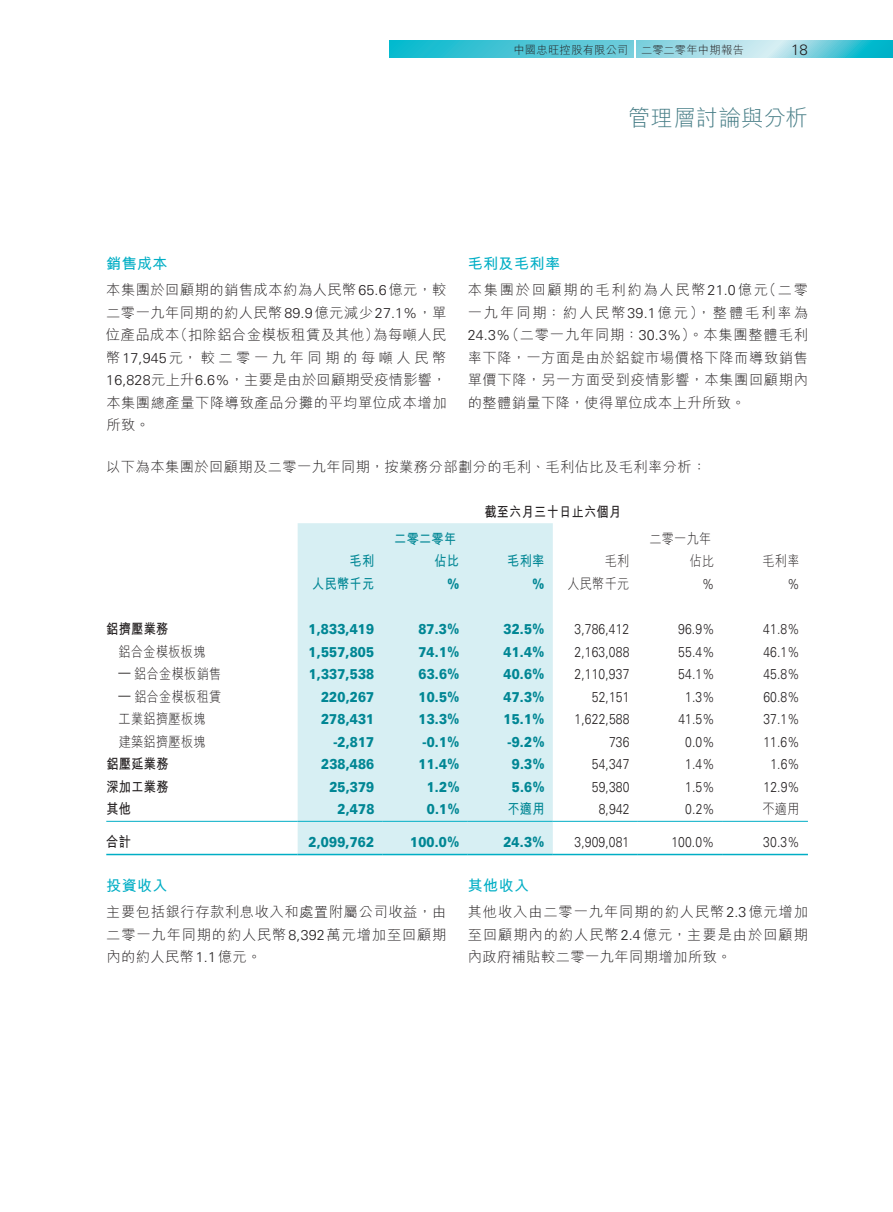
<style>
.page{position:relative;width:893px;height:1212px;background:#fff}
.page>*{position:absolute;margin:0;border:0;box-sizing:border-box;transform-origin:0 0}
.t1{font:300 22.5px "M Hei HK";color:#457c85}
.t2{font:700 15px "M Hei HK";letter-spacing:.03em;color:#00aec5}
.t3{font:300 15px "Univers LT Std";color:#231f20}
.t4{font:300 14.25px/22.5px "M Hei HK";letter-spacing:.035em;color:#231f20;text-align:justify}
.t5{font:900 14.25px "Univers LT Std";letter-spacing:.01em;color:#008694;scale:.85 1}
.t6{font:300 14.25px "Univers LT Std";letter-spacing:.01em;color:#231f20;scale:.85 1}
.t7{font:300 14.25px "M Hei HK";letter-spacing:.035em;color:#231f20;scale:.85 1}
.t8{font:700 14.25px "M Hei HK";letter-spacing:.03em;color:#231f20;scale:.85 1}
.t9{font:300 14.25px "M Hei HK";letter-spacing:.135em;color:#231f20}
.t10{font:300 14.25px "M Hei HK";letter-spacing:.055em;color:#231f20}
.t11{font:300 14.25px "M Hei HK";letter-spacing:.12em;color:#231f20}
.t12{font:700 14.25px "M Hei HK";letter-spacing:.03em;color:#008694;scale:.85 1}
.t13{font:300 14.25px "Univers LT Std";letter-spacing:.01em;color:#231f20}
.t14{font:300 11.25px "M Hei HK";letter-spacing:.015em;color:#231f20}
.s1{font-family:"Univers LT Std"}
</style>
<div class="page">
<svg style="left:389px;top:41px;width:504px;height:17px;background:#64ccdb"></svg>
<svg style="left:634px;top:41px;width:1px;height:17px"></svg>
<div style="left:298px;top:523px;width:255px;height:331px;background:#d7eff3"></div>
<hr style="left:106px;top:821px;width:192px;height:1px;background:#00aec5">
<hr style="left:298px;top:821px;width:85px;height:1px;background:#00aec5">
<hr style="left:383px;top:821px;width:85px;height:1px;background:#00aec5">
<hr style="left:468px;top:821px;width:85px;height:1px;background:#00aec5">
<hr style="left:553px;top:821px;width:85px;height:1px;background:#00aec5">
<hr style="left:638px;top:821px;width:85px;height:1px;background:#00aec5">
<hr style="left:723px;top:821px;width:85px;height:1px;background:#00aec5">
<hr style="left:106px;top:854px;width:192px;height:1px;background:#00aec5">
<hr style="left:298px;top:854px;width:85px;height:1px;background:#00aec5">
<hr style="left:383px;top:854px;width:85px;height:1px;background:#00aec5">
<hr style="left:468px;top:854px;width:85px;height:1px;background:#00aec5">
<hr style="left:553px;top:854px;width:85px;height:1px;background:#00aec5">
<hr style="left:638px;top:854px;width:85px;height:1px;background:#00aec5">
<hr style="left:723px;top:854px;width:85px;height:1px;background:#00aec5">
<p class="t14" style="left:514px;top:44px;width:116px">中國忠旺控股有限公司</p>
<p class="t14" style="left:641px;top:44px;width:104px">二零二零年中期報告</p>
<p class="t3" style="left:791px;top:41px;width:18px">18</p>
<h1 class="t1" style="left:628px;top:107px;width:181px">管理層討論與分析</h1>
<p class="t2" style="left:106px;top:252px;width:63px">銷售成本</p>
<p class="t4" style="left:106px;top:279px;width:342px;text-align:right">本集團於回顧期的銷售成本約為人民幣<span class="s1">65.6</span>億元，較二零一九年同期的約人民幣<span class="s1">89.9</span>億元減少<span class="s1">27.1%</span>，單為每噸人民</p>
<p class="t4" style="left:174px;top:324px;width:207px">（扣除鋁合金模板租賃及其他）</p>
<p class="t4" style="left:106px;top:324px;width:342px;text-align:left">位產品成本<br>幣<span class="s1">17,945</span>元，較二零一九年同期的每噸人民幣<br><span class="s1">16,828</span>元上升<span class="s1">6.6%</span>，主要是由於回顧期受疫情影響，本集團總產量下降導致產品分攤的平均單位成本增加所致。</p>
<p class="t2" style="left:468px;top:252px;width:94px">毛利及毛利率</p>
<p class="t4" style="left:762px;top:279px;width:47px">（二零</p>
<p class="t11" style="left:468px;top:283px;width:302px">本集團於回顧期的毛利約為人民幣<span class="s1">21.0</span>億元</p>
<p class="t9" style="left:468px;top:305px;width:342px">一九年同期：約人民幣<span class="s1">39.1</span>億元 ，） 整體毛利率為</p>
<p class="t10" style="left:505px;top:328px;width:304px">（二零一九年同期：<span class="s1">30.3%</span>）。本集團整體毛利</p>
<p class="t13" style="left:468px;top:327px;width:44px">24.3%</p>
<p class="t4" style="left:468px;top:346px;width:342px">率下降，一方面是由於鋁錠市場價格下降而導致銷售單價下降，另一方面受到疫情影響，本集團回顧期內的整體銷量下降，使得單位成本上升所致。</p>
<p class="t4" style="left:106px;top:455px;width:601px">以下為本集團於回顧期及二零一九年同期，按業務分部劃分的毛利、毛利佔比及毛利率分析：</p>
<p class="t8" style="left:484px;top:501px;width:163px">截至六月三十日止六個月</p>
<p class="t7" style="left:649px;top:531px;width:74px">二零一九年</p>
<p class="t12" style="left:394px;top:528px;width:74px">二零二零年</p>
<p class="t12" style="left:350px;top:551px;width:30px">毛利</p>
<p class="t12" style="left:435px;top:551px;width:30px">佔比</p>
<p class="t12" style="left:507px;top:551px;width:45px">毛利率</p>
<p class="t7" style="left:605px;top:554px;width:30px">毛利</p>
<p class="t7" style="left:690px;top:554px;width:30px">佔比</p>
<p class="t7" style="left:762px;top:554px;width:45px">毛利率</p>
<p class="t12" style="left:312px;top:574px;width:74px">人民幣千元</p>
<p class="t5" style="left:447px;top:575px;width:16px">%</p>
<p class="t5" style="left:532px;top:575px;width:16px">%</p>
<p class="t7" style="left:567px;top:577px;width:74px">人民幣千元</p>
<p class="t6" style="left:702px;top:576px;width:16px">%</p>
<p class="t6" style="left:787px;top:576px;width:16px">%</p>
<p class="t8" style="left:106px;top:619px;width:74px">鋁擠壓業務</p>
<p class="t5" style="left:309px;top:620px;width:79px">1,833,419</p>
<p class="t5" style="left:418px;top:620px;width:50px">87.3%</p>
<p class="t5" style="left:503px;top:620px;width:50px">32.5%</p>
<p class="t6" style="left:574px;top:621px;width:66px">3,786,412</p>
<p class="t6" style="left:678px;top:621px;width:44px">96.9%</p>
<p class="t6" style="left:763px;top:621px;width:44px">41.8%</p>
<p class="t7" style="left:119px;top:644px;width:104px">鋁合金模板板塊</p>
<p class="t5" style="left:309px;top:643px;width:79px">1,557,805</p>
<p class="t5" style="left:418px;top:643px;width:50px">74.1%</p>
<p class="t5" style="left:503px;top:643px;width:50px">41.4%</p>
<p class="t6" style="left:574px;top:643px;width:66px">2,163,088</p>
<p class="t6" style="left:678px;top:643px;width:44px">55.4%</p>
<p class="t6" style="left:763px;top:643px;width:44px">46.1%</p>
<p class="t7" style="left:134px;top:667px;width:104px">鋁合金模板銷售</p>
<p class="t6" style="left:119px;top:663px;width:16px">—</p>
<p class="t5" style="left:309px;top:665px;width:79px">1,337,538</p>
<p class="t5" style="left:418px;top:665px;width:50px">63.6%</p>
<p class="t5" style="left:503px;top:665px;width:50px">40.6%</p>
<p class="t6" style="left:575px;top:666px;width:66px">2,110,937</p>
<p class="t6" style="left:678px;top:666px;width:44px">54.1%</p>
<p class="t6" style="left:763px;top:666px;width:44px">45.8%</p>
<p class="t7" style="left:134px;top:689px;width:104px">鋁合金模板租賃</p>
<p class="t6" style="left:119px;top:686px;width:16px">—</p>
<p class="t5" style="left:321px;top:688px;width:64px">220,267</p>
<p class="t5" style="left:418px;top:688px;width:50px">10.5%</p>
<p class="t5" style="left:503px;top:688px;width:50px">47.3%</p>
<p class="t6" style="left:592px;top:688px;width:46px">52,151</p>
<p class="t6" style="left:685px;top:688px;width:36px">1.3%</p>
<p class="t6" style="left:763px;top:688px;width:44px">60.8%</p>
<p class="t7" style="left:119px;top:712px;width:104px">工業鋁擠壓板塊</p>
<p class="t5" style="left:321px;top:710px;width:64px">278,431</p>
<p class="t5" style="left:418px;top:710px;width:50px">13.3%</p>
<p class="t5" style="left:504px;top:710px;width:50px">15.1%</p>
<p class="t6" style="left:575px;top:711px;width:66px">1,622,588</p>
<p class="t6" style="left:678px;top:711px;width:44px">41.5%</p>
<p class="t6" style="left:763px;top:711px;width:44px">37.1%</p>
<p class="t7" style="left:119px;top:734px;width:104px">建築鋁擠壓板塊</p>
<p class="t5" style="left:333px;top:733px;width:50px">-2,817</p>
<p class="t5" style="left:423px;top:733px;width:45px">-0.1%</p>
<p class="t5" style="left:508px;top:733px;width:45px">-9.2%</p>
<p class="t6" style="left:609px;top:733px;width:26px">736</p>
<p class="t6" style="left:685px;top:733px;width:36px">0.0%</p>
<p class="t6" style="left:763px;top:733px;width:44px">11.6%</p>
<p class="t8" style="left:106px;top:754px;width:74px">鋁壓延業務</p>
<p class="t5" style="left:321px;top:755px;width:64px">238,486</p>
<p class="t5" style="left:419px;top:755px;width:50px">11.4%</p>
<p class="t5" style="left:512px;top:755px;width:40px">9.3%</p>
<p class="t6" style="left:592px;top:756px;width:46px">54,347</p>
<p class="t6" style="left:685px;top:756px;width:36px">1.4%</p>
<p class="t6" style="left:770px;top:756px;width:36px">1.6%</p>
<p class="t8" style="left:106px;top:776px;width:74px">深加工業務</p>
<p class="t5" style="left:329px;top:778px;width:54px">25,379</p>
<p class="t5" style="left:427px;top:778px;width:40px">1.2%</p>
<p class="t5" style="left:512px;top:778px;width:40px">5.6%</p>
<p class="t6" style="left:592px;top:778px;width:46px">59,380</p>
<p class="t6" style="left:685px;top:778px;width:36px">1.5%</p>
<p class="t6" style="left:763px;top:778px;width:44px">12.9%</p>
<p class="t8" style="left:107px;top:799px;width:30px">其他</p>
<p class="t5" style="left:338px;top:800px;width:45px">2,478</p>
<p class="t5" style="left:427px;top:800px;width:40px">0.1%</p>
<p class="t12" style="left:507px;top:799px;width:45px">不適用</p>
<p class="t6" style="left:599px;top:801px;width:38px">8,942</p>
<p class="t6" style="left:685px;top:801px;width:36px">0.2%</p>
<p class="t7" style="left:762px;top:802px;width:45px">不適用</p>
<p class="t8" style="left:106px;top:831px;width:30px">合計</p>
<p class="t5" style="left:309px;top:833px;width:79px">2,099,762</p>
<p class="t5" style="left:410px;top:833px;width:59px">100.0%</p>
<p class="t5" style="left:503px;top:833px;width:50px">24.3%</p>
<p class="t6" style="left:574px;top:833px;width:66px">3,909,081</p>
<p class="t6" style="left:671px;top:833px;width:52px">100.0%</p>
<p class="t6" style="left:763px;top:833px;width:44px">30.3%</p>
<p class="t2" style="left:106px;top:874px;width:63px">投資收入</p>
<p class="t4" style="left:106px;top:900px;width:342px">主要包括銀行存款利息收入和處置附屬公司收益，由二零一九年同期的約人民幣<span class="s1">8,392</span>萬元增加至回顧期內的約人民幣<span class="s1">1.1</span>億元。</p>
<p class="t2" style="left:468px;top:874px;width:63px">其他收入</p>
<p class="t4" style="left:468px;top:900px;width:342px">其他收入由二零一九年同期的約人民幣<span class="s1">2.3</span>億元增加至回顧期內的約人民幣<span class="s1">2.4</span>億元，主要是由於回顧期內政府補貼較二零一九年同期增加所致。</p>
</div>
